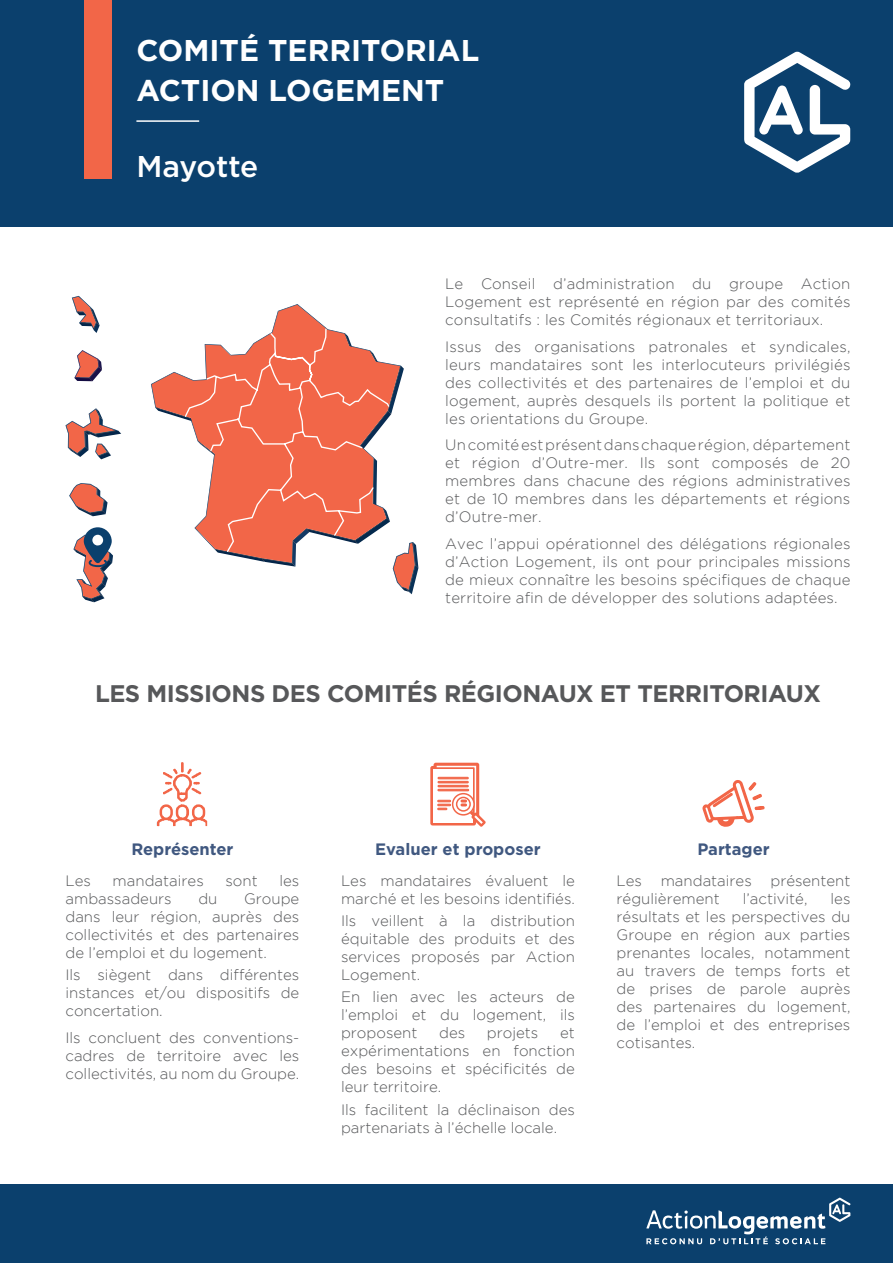
<style>
.page{position:relative;width:893px;height:1263px;background:#fff}
.page>*{position:absolute;margin:0;border:0;box-sizing:border-box;transform-origin:0 0}
.t1{font:700 30px/39.8px "Gotham";color:#fff}
.t2{font:500 30px "Gotham";letter-spacing:-.01em;color:#fff}
.t3{font:700 24px "Gotham";letter-spacing:-.02em;color:#57585a}
.t4{font:700 16.5px "Gotham";color:#405880}
.t5{font:300 15px/18px "Gotham";color:#57585a;text-align:justify}
</style>
<div class="page">
<div style="left:0;top:1184px;width:893px;height:79px;background:#0b406d"></div>
<div style="left:0;top:0;width:893px;height:227px;background:#0b406d"></div>
<svg style="left:646px;top:1197px;width:204px;height:47px"></svg>
<div style="left:84px;top:0;width:27px;height:178px;background:#f26648"></div>
<svg style="left:744px;top:52px;width:106px;height:121px"></svg>
<hr style="left:157px;top:762px;width:2px;height:64px;background:#f26648">
<hr style="left:159px;top:762px;width:1px;height:64px;background:#f26648">
<hr style="left:160px;top:762px;width:2px;height:64px;background:#f26648">
<hr style="left:162px;top:762px;width:1px;height:64px;background:#f26648">
<hr style="left:163px;top:762px;width:2px;height:64px;background:#f26648">
<hr style="left:165px;top:762px;width:2px;height:64px;background:#f26648">
<hr style="left:167px;top:762px;width:1px;height:64px;background:#f26648">
<hr style="left:168px;top:762px;width:2px;height:64px;background:#f26648">
<hr style="left:170px;top:762px;width:2px;height:64px;background:#f26648">
<hr style="left:172px;top:762px;width:1px;height:64px;background:#f26648">
<hr style="left:173px;top:762px;width:2px;height:64px;background:#f26648">
<hr style="left:175px;top:762px;width:2px;height:64px;background:#f26648">
<hr style="left:177px;top:762px;width:1px;height:64px;background:#f26648">
<hr style="left:178px;top:762px;width:2px;height:64px;background:#f26648">
<hr style="left:180px;top:762px;width:2px;height:64px;background:#f26648">
<hr style="left:182px;top:762px;width:1px;height:64px;background:#f26648">
<hr style="left:183px;top:762px;width:2px;height:64px;background:#f26648">
<hr style="left:185px;top:762px;width:2px;height:64px;background:#f26648">
<hr style="left:187px;top:762px;width:1px;height:64px;background:#f26648">
<hr style="left:188px;top:762px;width:2px;height:64px;background:#f26648">
<hr style="left:190px;top:762px;width:1px;height:64px;background:#f26648">
<hr style="left:191px;top:762px;width:2px;height:64px;background:#f26648">
<hr style="left:193px;top:762px;width:2px;height:64px;background:#f26648">
<hr style="left:195px;top:762px;width:1px;height:64px;background:#f26648">
<hr style="left:196px;top:762px;width:2px;height:64px;background:#f26648">
<hr style="left:198px;top:762px;width:2px;height:64px;background:#f26648">
<hr style="left:200px;top:762px;width:1px;height:64px;background:#f26648">
<hr style="left:201px;top:762px;width:1px;height:64px;background:#f26648">
<svg style="left:702px;top:780px;width:60px;height:47px"></svg>
<div style="left:755px;top:806px;width:10px;height:4px;border:3px solid #f26648"></div>
<svg style="left:430px;top:762px;width:56px;height:65px"></svg>
<svg style="left:152px;top:305px;width:266px;height:289px"></svg>
<svg style="left:72px;top:296px;width:28px;height:37px"></svg>
<svg style="left:74px;top:350px;width:28px;height:31px"></svg>
<svg style="left:65px;top:408px;width:56px;height:51px"></svg>
<svg style="left:69px;top:483px;width:39px;height:33px"></svg>
<hr style="left:136px;top:120px;width:63px;height:2px;background:#fff">
<svg style="left:73px;top:527px;width:40px;height:75px"></svg>
<h1 class="t1" style="left:136px;top:30px;width:344px">COMITÉ TERRITORIAL<br>ACTION LOGEMENT</h1>
<h1 class="t2" style="left:136px;top:147px;width:124px">Mayotte</h1>
<p class="t5" style="left:445px;top:275px;width:407px">Le Conseil d’administration du groupe Action Logement est représenté en région par des comités consultatifs : les Comités régionaux et territoriaux.</p>
<p class="t5" style="left:445px;top:337px;width:407px">Issus des organisations patronales et syndicales, leurs mandataires sont les interlocuteurs privilégiés des collectivités et des partenaires de l’emploi et du logement, auprès desquels ils portent la politique et les orientations du Groupe.</p>
<p class="t5" style="left:445px;top:436px;width:407px">Un comité est présent dans chaque région, département et région d’Outre-mer. Ils sont composés de 20 membres dans chacune des régions administratives et de 10 membres dans les départements et régions d’Outre-mer.</p>
<p class="t5" style="left:445px;top:534px;width:407px">Avec l’appui opérationnel des délégations régionales d’Action Logement, ils ont pour principales missions de mieux connaître les besoins spécifiques de chaque territoire afin de développer des solutions adaptées.</p>
<h2 class="t3" style="left:95px;top:678px;width:727px">LES MISSIONS DES COMITÉS RÉGIONAUX ET TERRITORIAUX</h2>
<p class="t4" style="left:131px;top:838px;width:104px">Représenter</p>
<p class="t5" style="left:65px;top:871px;width:27px">Les</p>
<p class="t5" style="left:113px;top:871px;width:93px">mandataires</p>
<p class="t5" style="left:225px;top:871px;width:34px">sont</p>
<p class="t5" style="left:279px;top:871px;width:21px">les</p>
<p class="t5" style="left:65px;top:889px;width:108px">ambassadeurs</p>
<p class="t5" style="left:198px;top:889px;width:21px">du</p>
<p class="t5" style="left:65px;top:889px;width:235px;text-indent:179px">Groupe dans leur région, auprès des collectivités et des partenaires de l’emploi et du logement.</p>
<p class="t5" style="left:65px;top:965px;width:235px">Ils siègent dans différentes instances et/ou dispositifs de concertation.</p>
<p class="t5" style="left:65px;top:1028px;width:235px">Ils concluent des conventions&shy;cadres de territoire avec les collectivités, au nom du Groupe.</p>
<p class="t4" style="left:375px;top:838px;width:167px">Evaluer et proposer</p>
<p class="t5" style="left:341px;top:871px;width:235px">Les mandataires évaluent le marché et les besoins identifiés.</p>
<p class="t5" style="left:341px;top:911px;width:235px">Ils veillent à la distribution équitable des produits et des services proposés par Action Logement.</p>
<p class="t5" style="left:341px;top:988px;width:235px">En lien avec les acteurs de l’emploi et du logement, ils proposent</p>
<p class="t5" style="left:439px;top:1024px;width:28px">des</p>
<p class="t5" style="left:487px;top:1024px;width:53px">projets</p>
<p class="t5" style="left:341px;top:1024px;width:235px;text-indent:219px">et expérimentations en fonction des besoins et spécificités de leur territoire.</p>
<p class="t5" style="left:341px;top:1100px;width:235px">Ils facilitent la déclinaison des partenariats à l’échelle locale.</p>
<p class="t4" style="left:697px;top:838px;width:74px">Partager</p>
<p class="t5" style="left:617px;top:871px;width:235px">Les mandataires présentent régulièrement</p>
<p class="t5" style="left:617px;top:889px;width:235px;text-indent:214px">les résultats et les perspectives du Groupe en région aux parties prenantes locales, notamment au travers de temps forts et de prises de parole auprès des partenaires du logement, de l’emploi et des entreprises cotisantes.</p>
<p class="t5" style="left:743px;top:889px;width:66px">l’activité,</p>
</div>
